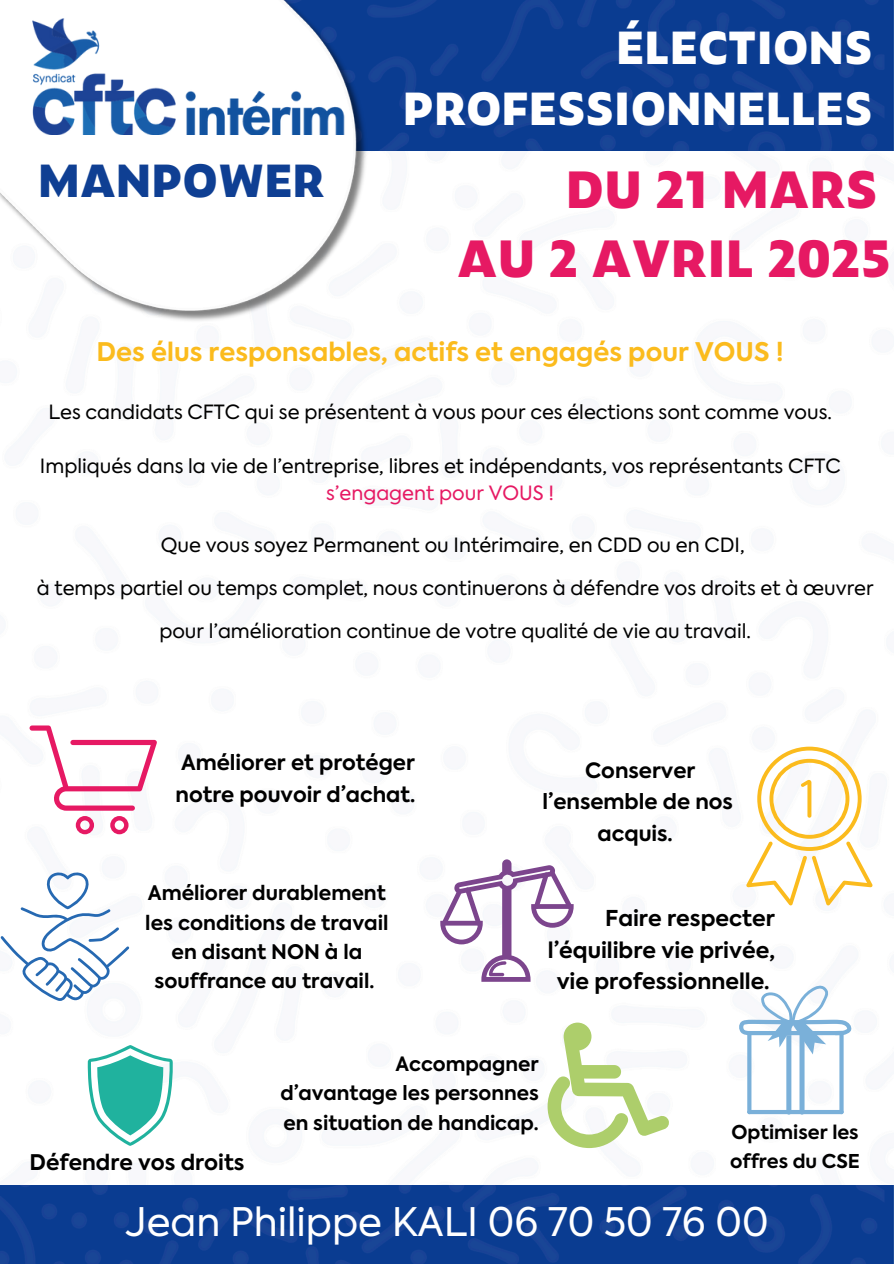
<style>
.page{position:relative;width:894px;height:1264px;background:#fff}
.page>*{position:absolute;margin:0;border:0;box-sizing:border-box;transform-origin:0 0}
.t1{font:800 49.2px/68.7px "Zeitung Micro Pro";color:#e61963;text-align:right}
.t2{font:800 43.65px/60.9px "Zeitung Micro Pro";color:#fff;text-align:right}
.t3{font:800 43.5px "Zeitung Micro Pro";color:#0f3f93}
.t4{font:39.15px "Axiforma";color:#fff}
.t5{font:700 25.5px "Axiforma";color:#fbbb1d}
.t6{font:700 21.75px/31.8px "Axiforma";color:#000;text-align:right}
.t7{font:700 21.45px "Axiforma";color:#000}
.t8{font:700 21px/31.5px "Axiforma";color:#000;text-align:center}
.t9{font:700 19.95px/29.2px "Axiforma";color:#000;text-align:center}
.t10{font:700 19.65px/29.5px "Axiforma";color:#000;text-align:justify}
.t11{font:19.5px/27px "Axiforma";color:#000;text-align:center}
.t12{font:700 18.9px/28.5px "Axiforma";color:#000}
.s1{color:#e61963}
</style>
<div class="page">
<img style="left:370px;top:0;width:523px;height:151px">
<img style="left:0;top:0;width:370px;height:321px">
<img style="left:0;top:1185px;width:893px;height:78px">
<svg style="left:746px;top:746px;width:126px;height:159px"></svg>
<svg style="left:30px;top:725px;width:127px;height:85px"></svg>
<svg style="left:110px;top:816px;width:18px;height:18px"></svg>
<svg style="left:76px;top:816px;width:18px;height:18px"></svg>
<svg style="left:440px;top:859px;width:133px;height:122px"></svg>
<svg style="left:88px;top:1045px;width:85px;height:100px"></svg>
<svg style="left:739px;top:985px;width:112px;height:128px"></svg>
<svg style="left:547px;top:1022px;width:122px;height:126px"></svg>
<svg style="left:1px;top:872px;width:128px;height:128px"></svg>
<img style="left:17px;top:18px;width:328px;height:116px">
<p class="t3" style="left:38px;top:145px;width:288px">MANPOWER</p>
<p class="t2" style="left:403px;top:14px;width:471px">ÉLECTIONS<br>PROFESSIONNELLES</p>
<p class="t1" style="left:457px;top:152px;width:435px">DU 21 MARS<br>AU 2 AVRIL 2025</p>
<p class="t5" style="left:97px;top:341px;width:688px">Des élus responsables, actifs et engagés pour VOUS !</p>
<h2 class="t11" style="left:48px;top:398px;width:784px">Les candidats CFTC qui se présentent à vous pour ces élections sont comme vous.</h2>
<h1 class="t11" style="left:40px;top:452px;width:801px">Impliqués dans la vie de l’entreprise, libres et indépendants, vos représentants CFTC <span class="s1">s’engagent pour VOUS !</span></h1>
<h4 class="t11" style="left:161px;top:531px;width:585px">Que vous soyez Permanent ou Intérimaire, en CDD ou en CDI,</h4>
<p class="t11" style="left:37px;top:566px;width:838px;line-height:42.8px">à temps partiel ou temps complet, nous continuerons à défendre vos droits et à œuvrer pour l’amélioration continue de votre qualité de vie au travail.</p>
<p class="t8" style="left:175px;top:748px;width:241px;text-align:left">Améliorer et protéger notre pouvoir d’achat.</p>
<p class="t9" style="left:145px;top:880px;width:244px">Améliorer durablement les conditions de travail en disant NON à la souffrance au travail.</p>
<p class="t8" style="left:542px;top:756px;width:192px">Conserver l’ensemble de nos acquis.</p>
<p class="t6" style="left:548px;top:904px;width:228px">Faire respecter l’équilibre vie privée, vie professionnelle.</p>
<p class="t7" style="left:30px;top:1153px;width:216px">Défendre vos droits</p>
<h5 class="t10" style="left:280px;top:1050px;width:260px;text-indent:115px">Accompagner d’avantage les personnes en situation de handicap.</h5>
<h5 class="t12" style="left:729px;top:1119px;width:131px">Optimiser les offres du CSE</h5>
<h2 class="t4" style="left:125px;top:1196px;width:644px">Jean Philippe KALI 06 70 50 76 00</h2>
</div>
